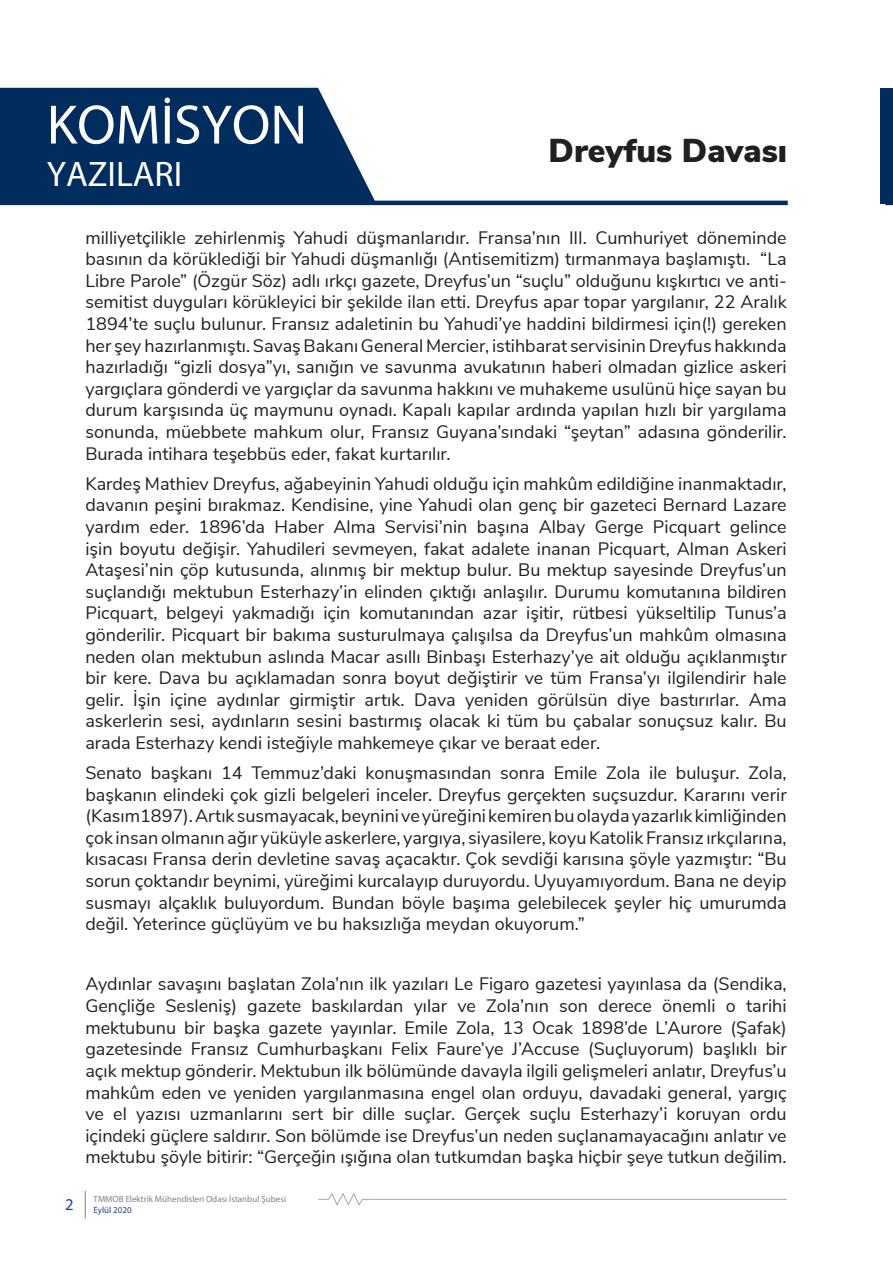
<style>
.page{position:relative;width:893px;height:1263px;background:#fff}
.page>*{position:absolute;margin:0;border:0;box-sizing:border-box;transform-origin:0 0}
.t1{font:55.95px "Myriad Pro";color:#fff}
.t2{font:35.55px "Myriad Pro";color:#fff}
.t3{font:900 33px "Nunito Sans";color:#231f20}
.t4{font:18px/21.6px "Nunito Sans";color:#231f20;text-align:justify}
.t5{font:16.5px "Myriad Pro";color:#223f99}
.t6{font:9px "Myriad Pro";color:#808285}
.t7{font:9px "Myriad Pro";color:#223f99}
</style>
<div class="page">
<svg style="left:85px;top:1191px;width:1px;height:28px"></svg>
<hr style="left:371px;top:1199px;width:416px;height:1px;background:#a8a9ad">
<svg style="left:318px;top:1193px;width:53px;height:13px"></svg>
<div style="left:880px;top:88px;width:13px;height:115px;background:#002d5e"></div>
<svg style="left:885px;top:203px;width:8px;height:2px"></svg>
<svg style="left:0;top:88px;width:376px;height:113px;background:#133d6a"></svg>
<hr style="left:0;top:201px;width:788px;height:4px;background:#002d5e">
<p class="t1" style="left:47px;top:90px;width:262px">KOMİSYON</p>
<p class="t2" style="left:47px;top:152px;width:137px">YAZILARI</p>
<p class="t3" style="left:549px;top:127px;width:240px">Dreyfus Davası</p>
<p class="t4" style="left:85px;top:225px;width:703px">milliyetçilikle zehirlenmiş Yahudi düşmanlarıdır. Fransa’nın III. Cumhuriyet döneminde basının da körüklediği bir Yahudi düşmanlığı (Antisemitizm) tırmanmaya başlamıştı. “La Libre Parole” (Özgür Söz) adlı ırkçı gazete, Dreyfus’un “suçlu” olduğunu kışkırtıcı ve anti&shy;semitist duyguları körükleyici bir şekilde ilan etti. Dreyfus apar topar yargılanır, 22 Aralık 1894’te suçlu bulunur. Fransız adaletinin bu Yahudi’ye haddini bildirmesi için(!) gereken her şey hazırlanmıştı. Savaş Bakanı General Mercier, istihbarat servisinin Dreyfus hakkında hazırladığı “gizli dosya”yı, sanığın ve savunma avukatının haberi olmadan gizlice askeri yargıçlara gönderdi ve yargıçlar da savunma hakkını ve muhakeme usulünü hiçe sayan bu durum karşısında üç maymunu oynadı. Kapalı kapılar ardında yapılan hızlı bir yargılama sonunda, müebbete mahkum olur, Fransız Guyana’sındaki “şeytan” adasına gönderilir.<br>Burada intihara teşebbüs eder, fakat kurtarılır.</p>
<p class="t4" style="left:85px;top:471px;width:703px">Kardeş Mathiev Dreyfus, ağabeyinin Yahudi olduğu için mahkûm edildiğine inanmaktadır, davanın peşini bırakmaz. Kendisine, yine Yahudi olan genç bir gazeteci Bernard Lazare yardım eder. 1896’da Haber Alma Servisi’nin başına Albay Gerge Picquart gelince işin boyutu değişir. Yahudileri sevmeyen, fakat adalete inanan Picquart, Alman Askeri Ataşesi’nin çöp kutusunda, alınmış bir mektup bulur. Bu mektup sayesinde Dreyfus’un suçlandığı mektubun Esterhazy’in elinden çıktığı anlaşılır. Durumu komutanına bildiren Picquart, belgeyi yakmadığı için komutanından azar işitir, rütbesi yükseltilip Tunus’a gönderilir. Picquart bir bakıma susturulmaya çalışılsa da Dreyfus’un mahkûm olmasına neden olan mektubun aslında Macar asıllı Binbaşı Esterhazy’ye ait olduğu açıklanmıştır bir kere. Dava bu açıklamadan sonra boyut değiştirir ve tüm Fransa’yı ilgilendirir hale gelir. İşin içine aydınlar girmiştir artık. Dava yeniden görülsün diye bastırırlar. Ama askerlerin sesi, aydınların sesini bastırmış olacak ki tüm bu çabalar sonuçsuz kalır. Bu arada Esterhazy kendi isteğiyle mahkemeye çıkar ve beraat eder.</p>
<p class="t4" style="left:85px;top:761px;width:703px">Senato başkanı 14 Temmuz’daki konuşmasından sonra Emile Zola ile buluşur. Zola, başkanın elindeki çok gizli belgeleri inceler. Dreyfus gerçekten suçsuzdur. Kararını verir (Kasım1897). Artık susmayacak, beynini ve yüreğini kemiren bu olayda yazarlık kimliğinden çok insan olmanın ağır yüküyle askerlere, yargıya, siyasilere, koyu Katolik Fransız ırkçılarına, kısacası Fransa derin devletine savaş açacaktır. Çok sevdiği karısına şöyle yazmıştır: “Bu sorun çoktandır beynimi, yüreğimi kurcalayıp duruyordu. Uyuyamıyordum. Bana ne deyip susmayı alçaklık buluyordum. Bundan böyle başıma gelebilecek şeyler hiç umurumda değil. Yeterince güçlüyüm ve bu haksızlığa meydan okuyorum.”</p>
<p class="t4" style="left:85px;top:972px;width:703px">Aydınlar savaşını başlatan Zola’nın ilk yazıları Le Figaro gazetesi yayınlasa da (Sendika, Gençliğe Sesleniş) gazete baskılardan yılar ve Zola’nın son derece önemli o tarihi mektubunu bir başka gazete yayınlar. Emile Zola, 13 Ocak 1898’de L’Aurore (Şafak) gazetesinde Fransız Cumhurbaşkanı Felix Faure’ye J’Accuse (Suçluyorum) başlıklı bir açık mektup gönderir. Mektubun ilk bölümünde davayla ilgili gelişmeleri anlatır, Dreyfus’u mahkûm eden ve yeniden yargılanmasına engel olan orduyu, davadaki general, yargıç ve el yazısı uzmanlarını sert bir dille suçlar. Gerçek suçlu Esterhazy’i koruyan ordu içindeki güçlere saldırır. Son bölümde ise Dreyfus’un neden suçlanamayacağını anlatır ve mektubu şöyle bitirir: “Gerçeğin ışığına olan tutkumdan başka hiçbir şeye tutkun değilim.</p>
<p class="t5" style="left:65px;top:1194px;width:10px">2</p>
<p class="t6" style="left:94px;top:1193px;width:194px">TMMOB Elektrik Mühendisleri Odası İstanbul Şubesi</p>
<p class="t7" style="left:94px;top:1204px;width:40px">Eylül 2020</p>
</div>
